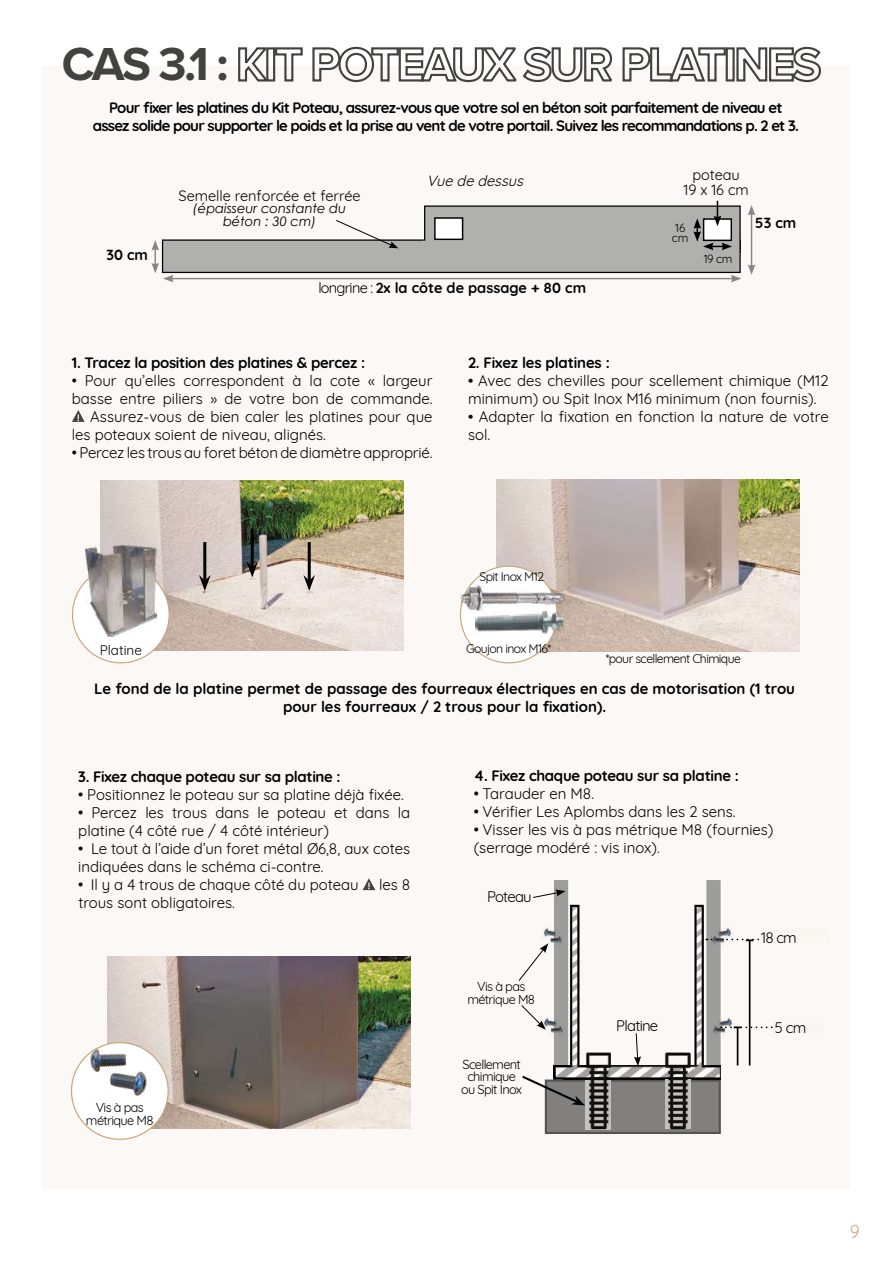
<style>
.page{position:relative;width:893px;height:1263px;background:#fff}
.page>*{position:absolute;margin:0;border:0;box-sizing:border-box;transform-origin:0 0}
.t1{font:700 48px "Proxima Nova";letter-spacing:-.05em;color:#424241}
.t2{font:18px "Quicksand";color:#c9a87e}
.t3{font:15px/18px "Quicksand";color:#000}
.t4{font:700 15px/18px "Quicksand";letter-spacing:-.05em;color:#000;text-align:center}
.t5{font:700 15px "Quicksand";letter-spacing:-.02em;color:#000}
.t6{font:700 15px/18px "Quicksand";color:#000;text-align:center}
.t7{font:14.85px "Quicksand";letter-spacing:-.05em;color:#000}
.t8{font:700 14.55px "Quicksand";color:#000}
.t9{font:14.55px/15px "Quicksand";color:#000;text-align:center}
.t10{font:italic 14.55px "Quicksand";color:#000}
.t11{font:13.5px "Quicksand";color:#000}
.t12{font:italic 13.05px/12.5px "Century Gothic";color:#000;text-align:center}
.t13{font:12.75px/12.8px "Quicksand";letter-spacing:-.05em;color:#000;text-align:center}
.t14{font:12.3px "Quicksand";letter-spacing:-.05em;color:#000}
.t15{font:11.7px/10.2px "Quicksand";letter-spacing:-.015em;color:#000}
.s1{font-weight:400}
.s2{font-weight:500}
</style>
<div class="page">
<div style="left:42px;top:66px;width:808px;height:1122px;background:#fbf8f5"></div>
<img style="left:101px;top:480px;width:303px;height:171px">
<svg style="left:72px;top:410px;width:13px;height:12px"></svg>
<img style="left:496px;top:480px;width:303px;height:171px">
<hr style="left:308px;top:542px;width:3px;height:39px;background:#000">
<svg style="left:303px;top:575px;width:12px;height:16px"></svg>
<hr style="left:203px;top:542px;width:3px;height:39px;background:#000">
<svg style="left:199px;top:575px;width:12px;height:16px"></svg>
<hr style="left:251px;top:528px;width:3px;height:39px;background:#000">
<svg style="left:246px;top:561px;width:12px;height:16px"></svg>
<div style="left:460px;top:566px;width:97px;height:97px;background:#fff;border-radius:50%"></div>
<div style="left:73px;top:566px;width:96px;height:97px;background:#fff;border-radius:50%"></div>
<img style="left:461px;top:584px;width:104px;height:30px">
<img style="left:475px;top:610px;width:89px;height:29px">
<img style="left:85px;top:545px;width:71px;height:92px">
<div style="left:163px;top:240px;width:577px;height:32px;background:#b0b0ae"></div>
<div style="left:162px;top:239px;width:579px;height:34px;border:1px solid #000"></div>
<div style="left:425px;top:206px;width:315px;height:46px;background:#b0b0ae"></div>
<div style="left:424px;top:205px;width:317px;height:48px;border:1px solid #000"></div>
<hr style="left:171px;top:278px;width:562px;height:1px;background:#868685">
<svg style="left:731px;top:275px;width:10px;height:7px"></svg>
<svg style="left:335px;top:220px;width:63px;height:28px"></svg>
<hr style="left:751px;top:213px;width:1px;height:54px;background:#868685">
<svg style="left:748px;top:264px;width:7px;height:11px"></svg>
<svg style="left:748px;top:205px;width:7px;height:10px"></svg>
<svg style="left:151px;top:240px;width:22px;height:42px"></svg>
<div style="left:424px;top:250px;width:315px;height:5px;background:#b0b0ae"></div>
<div style="left:435px;top:218px;width:28px;height:21px;background:#fff"></div>
<div style="left:434px;top:217px;width:29px;height:23px;border:1px solid #000"></div>
<svg style="left:424px;top:241px;width:2px;height:9px"></svg>
<svg style="left:693px;top:201px;width:39px;height:49px"></svg>
<svg style="left:363px;top:878px;width:12px;height:12px"></svg>
<div style="left:546px;top:1080px;width:174px;height:53px;background:#81807e"></div>
<div style="left:554px;top:879px;width:14px;height:186px;background:#9d9d9c;border:2px solid #9d9d9c"></div>
<div style="left:706px;top:879px;width:15px;height:186px;background:#9d9d9c;border:2px solid #9d9d9c"></div>
<svg style="left:533px;top:889px;width:32px;height:9px"></svg>
<img style="left:583px;top:1105px;width:28px;height:25px">
<img style="left:665px;top:1105px;width:26px;height:25px">
<svg style="left:518px;top:904px;width:255px;height:201px"></svg>
<img style="left:711px;top:928px;width:22px;height:20px">
<img style="left:712px;top:1017px;width:22px;height:20px">
<img style="left:542px;top:1017px;width:22px;height:20px">
<img style="left:107px;top:956px;width:303px;height:172px">
<div style="left:71px;top:1043px;width:97px;height:96px;background:#fff;border-radius:50%"></div>
<img style="left:83px;top:1036px;width:73px;height:60px">
<h1 class="t1" style="left:62px;top:29px;width:761px">CAS 3.1 : KIT POTEAUX SUR PLATINES</h1>
<p class="t4" style="left:93px;top:97px;width:708px">Pour fixer les platines du Kit Poteau, assurez-vous que votre sol en béton soit parfaitement de niveau et assez solide pour supporter le poids et la prise au vent de votre portail. Suivez les recommandations p. 2 et 3.</p>
<p class="t8" style="left:107px;top:242px;width:43px">30 cm</p>
<p class="t9" style="left:178px;top:187px;width:184px">Semelle renforcée et ferrée</p>
<p class="t12" style="left:193px;top:202px;width:155px">(épaisseur constante du béton : 30 cm)</p>
<p class="t10" style="left:427px;top:169px;width:102px">Vuededessus</p>
<p class="t8" style="left:318px;top:276px;width:269px"><span class="s1">longrine :</span> 2x la côte de passage + 80 cm</p>
<p class="t9" style="left:683px;top:166px;width:67px">poteau<br>19 x 16 cm</p>
<p class="t15" style="left:672px;top:221px;width:18px">16 cm</p>
<p class="t15" style="left:704px;top:253px;width:30px">19 cm</p>
<p class="t8" style="left:755px;top:211px;width:43px">53 cm</p>
<p class="t5" style="left:72px;top:350px;width:295px">1. Tracez la position des platines &amp; percez :</p>
<p class="t3" style="left:72px;top:370px;width:362px">• Pour qu’elles correspondent à la cote « largeur</p>
<p class="t3" style="left:72px;top:388px;width:362px">basse entre piliers » de votre bon de commande.</p>
<p class="t3" style="left:90px;top:406px;width:344px">Assurez-vous de bien caler les platines pour que</p>
<p class="t3" style="left:72px;top:424px;width:256px">les poteaux soient de niveau, alignés.</p>
<p class="t3" style="left:72px;top:442px;width:362px">• Percez les trous au foret béton de diamètre approprié.</p>
<p class="t5" style="left:468px;top:350px;width:143px">2. Fixez les platines :</p>
<p class="t3" style="left:468px;top:370px;width:362px"><span class="s2">•</span> Avec des chevilles pour scellement chimique (M12 minimum) ou Spit Inox M16 minimum (non fournis).</p>
<p class="t3" style="left:468px;top:406px;width:362px"><span class="s2">•</span> Adapter la fixation en fonction la nature de votre sol.</p>
<p class="t14" style="left:479px;top:567px;width:66px">Spit Inox M12</p>
<p class="t14" style="left:466px;top:639px;width:87px">Goujon inox M16*</p>
<p class="t11" style="left:100px;top:639px;width:44px">Platine</p>
<p class="t14" style="left:606px;top:649px;width:137px">*pour scellement Chimique</p>
<p class="t6" style="left:94px;top:679px;width:702px">Le fond de la platine permet de passage des fourreaux électriques en cas de motorisation (1 trou pour les fourreaux / 2 trous pour la fixation).</p>
<p class="t5" style="left:78px;top:764px;width:264px">3. Fixez chaque poteau sur sa platine :</p>
<p class="t3" style="left:78px;top:784px;width:327px">• Positionnez le poteau sur sa platine déjà fixée.</p>
<p class="t3" style="left:78px;top:802px;width:333px">• Percez les trous dans le poteau et dans la platine (4 côté rue / 4 côté intérieur)</p>
<p class="t3" style="left:78px;top:838px;width:333px">• Le tout à l’aide d’un foret métal Ø6,8, aux cotes indiquées dans le schéma ci-contre.</p>
<p class="t3" style="left:78px;top:874px;width:282px">• Il y a 4 trous de chaque côté du poteau</p>
<p class="t3" style="left:379px;top:874px;width:33px">les 8</p>
<p class="t3" style="left:78px;top:892px;width:158px">trous sont obligatoires.</p>
<p class="t13" style="left:86px;top:1100px;width:69px">Vis à pas métrique M8</p>
<p class="t5" style="left:474px;top:763px;width:267px">4. Fixez chaque poteau sur sa platine :</p>
<p class="t3" style="left:474px;top:783px;width:122px">• Tarauder en M8.</p>
<p class="t3" style="left:474px;top:801px;width:263px">• Vérifier Les Aplombs dans les 2 sens.</p>
<p class="t3" style="left:474px;top:819px;width:301px">• Visser les vis à pas métrique M8 (fournies) (serrage modéré : vis inox).</p>
<p class="t7" style="left:487px;top:885px;width:46px">Poteau</p>
<p class="t13" style="left:467px;top:978px;width:69px">Vis à pas métrique M8</p>
<p class="t13" style="left:461px;top:1056px;width:62px">Scellement chimique ou Spit Inox</p>
<p class="t7" style="left:616px;top:1014px;width:43px">Platine</p>
<p class="t7" style="left:761px;top:926px;width:37px">18 cm</p>
<p class="t7" style="left:775px;top:1016px;width:33px">5 cm</p>
<p class="t2" style="left:850px;top:1218px;width:11px">9</p>
</div>
